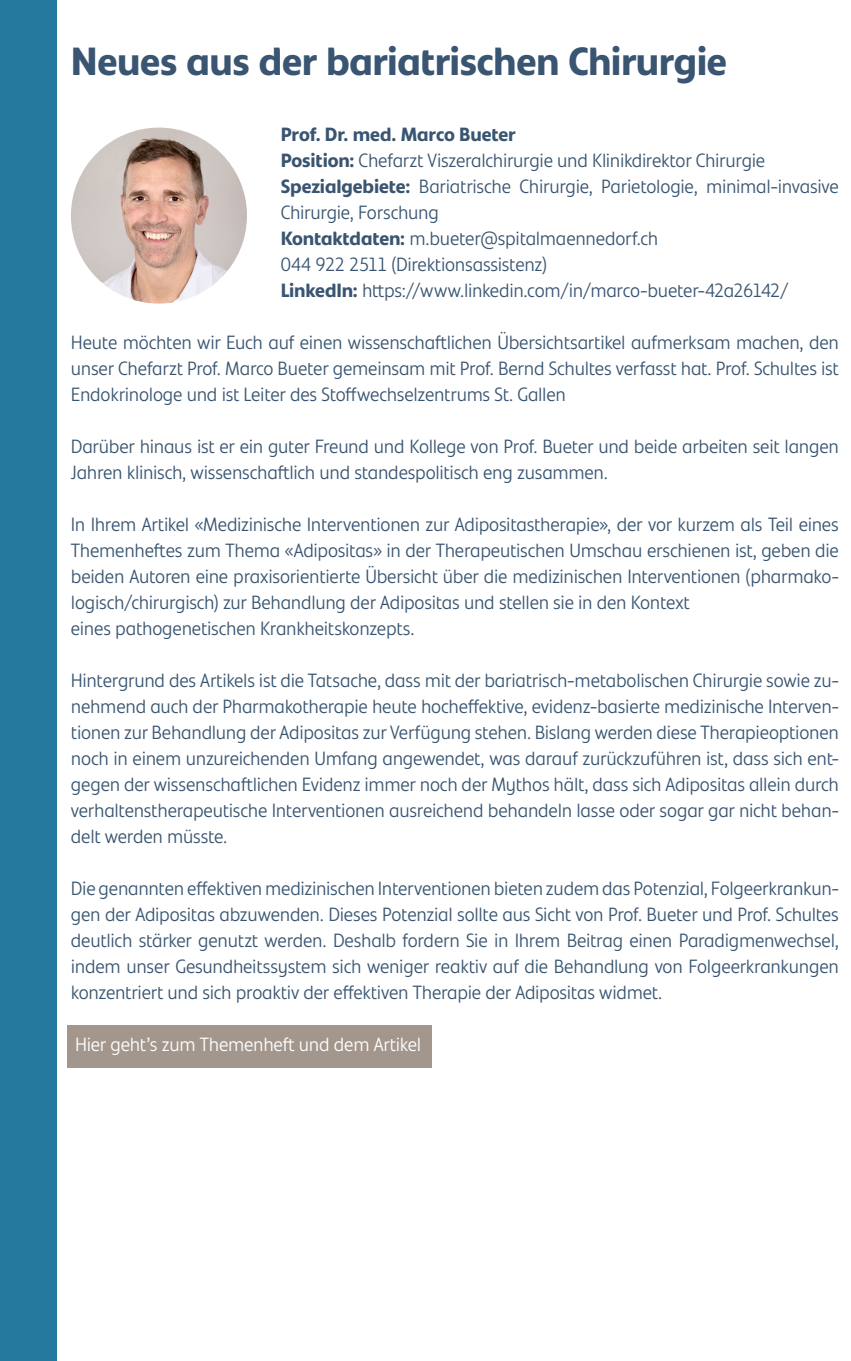
<style>
.page{position:relative;width:851px;height:1361px;background:#fff}
.page>*{position:absolute;margin:0;border:0;box-sizing:border-box;transform-origin:0 0}
.t1{font:700 semi-condensed 41px "Bonnie";letter-spacing:-.01em;color:#395571}
.t2{font:20px/26px "Bonnie Semi Condensed Blond";letter-spacing:-.01em;color:#395571}
.t3{font:20px "Bonnie Semi Condensed Blond";letter-spacing:-.01em;color:#fff}
.t4{font:700 semi-condensed 20px "Bonnie";color:#395571}
.s1{font-family:"Bonnie";font-weight:700;font-stretch:semi-condensed}
</style>
<div class="page">
<div style="left:0;top:0;width:57px;height:1361px;background:#25789e"></div>
<img style="left:71px;top:128px;width:176px;height:176px;border-radius:88px">
<div style="left:67px;top:1025px;width:364px;height:42px;background:#a3968d"></div>
<h1 class="t1" style="left:71px;top:33px;width:657px">Neues aus der bariatrischen Chirurgie</h1>
<p class="t4" style="left:281px;top:121px;width:236px">Prof. Dr. med. Marco Bueter</p>
<p class="t2" style="left:281px;top:147px;width:559px"><span class="s1">Position:</span> Chefarzt Viszeralchirurgie und Klinikdirektor Chirurgie <span class="s1">Spezialgebiete:</span> Bariatrische Chirurgie, Parietologie, minimal-invasive Chirurgie, Forschung<br><span class="s1">Kontaktdaten:</span> m.bueter@spitalmaennedorf.ch<br>044 922 2511 (Direktionsassistenz)<br><span class="s1">LinkedIn:</span> https://www.linkedin.com/in/marco-bueter-42a26142/</p>
<p class="t2" style="left:71px;top:329px;width:769px;text-align:justify">Heute möchten wir Euch auf einen wissenschaftlichen Übersichtsartikel aufmerksam machen, den unser Chefarzt Prof. Marco Bueter gemeinsam mit Prof. Bernd Schultes verfasst hat. Prof. Schultes ist Endokrinologe und ist Leiter des Stoffwechselzentrums St. Gallen</p>
<p class="t2" style="left:71px;top:433px;width:769px">Darüber hinaus ist er ein guter Freund und Kollege von Prof. Bueter und beide arbeiten seit langen<br>Jahren klinisch, wissenschaftlich und standespolitisch eng zusammen.</p>
<p class="t2" style="left:71px;top:511px;width:769px">In Ihrem Artikel «Medizinische Interventionen zur Adipositastherapie», der vor kurzem als Teil eines Themenheftes zum Thema «Adipositas» in der Therapeutischen Umschau erschienen ist, geben die beiden Autoren eine praxisorientierte Übersicht über die medizinischen Interventionen (pharmako&shy;logisch/chirurgisch) zur Behandlung der Adipositas und stellen sie in den Kontext<br>eines pathogenetischen Krankheitskonzepts.</p>
<p class="t2" style="left:71px;top:667px;width:769px;text-align:justify">Hintergrund des Artikels ist die Tatsache, dass mit der bariatrisch-metabolischen Chirurgie sowie zu&shy;nehmend auch der Pharmakotherapie heute hocheffektive, evidenz-basierte medizinische Interven&shy;tionen zur Behandlung der Adipositas zur Verfügung stehen. Bislang werden diese Therapieoptionen noch in einem unzureichenden Umfang angewendet, was darauf zurückzuführen ist, dass sich ent&shy;gegen der wissenschaftlichen Evidenz immer noch der Mythos hält, dass sich Adipositas allein durch verhaltenstherapeutische Interventionen ausreichend behandeln lasse oder sogar gar nicht behan&shy;delt werden müsste.</p>
<p class="t2" style="left:71px;top:875px;width:769px;text-align:justify">Die genannten effektiven medizinischen Interventionen bieten zudem das Potenzial, Folgeerkrankun&shy;gen der Adipositas abzuwenden. Dieses Potenzial sollte aus Sicht von Prof. Bueter und Prof. Schultes deutlich stärker genutzt werden. Deshalb fordern Sie in Ihrem Beitrag einen Paradigmenwechsel, indem unser Gesundheitssystem sich weniger reaktiv auf die Behandlung von Folgeerkrankungen konzentriert und sich proaktiv der effektiven Therapie der Adipositas widmet.</p>
<p class="t3" style="left:75px;top:1031px;width:347px">Hier geht’s zum Themenheft und dem Artikel</p>
</div>
